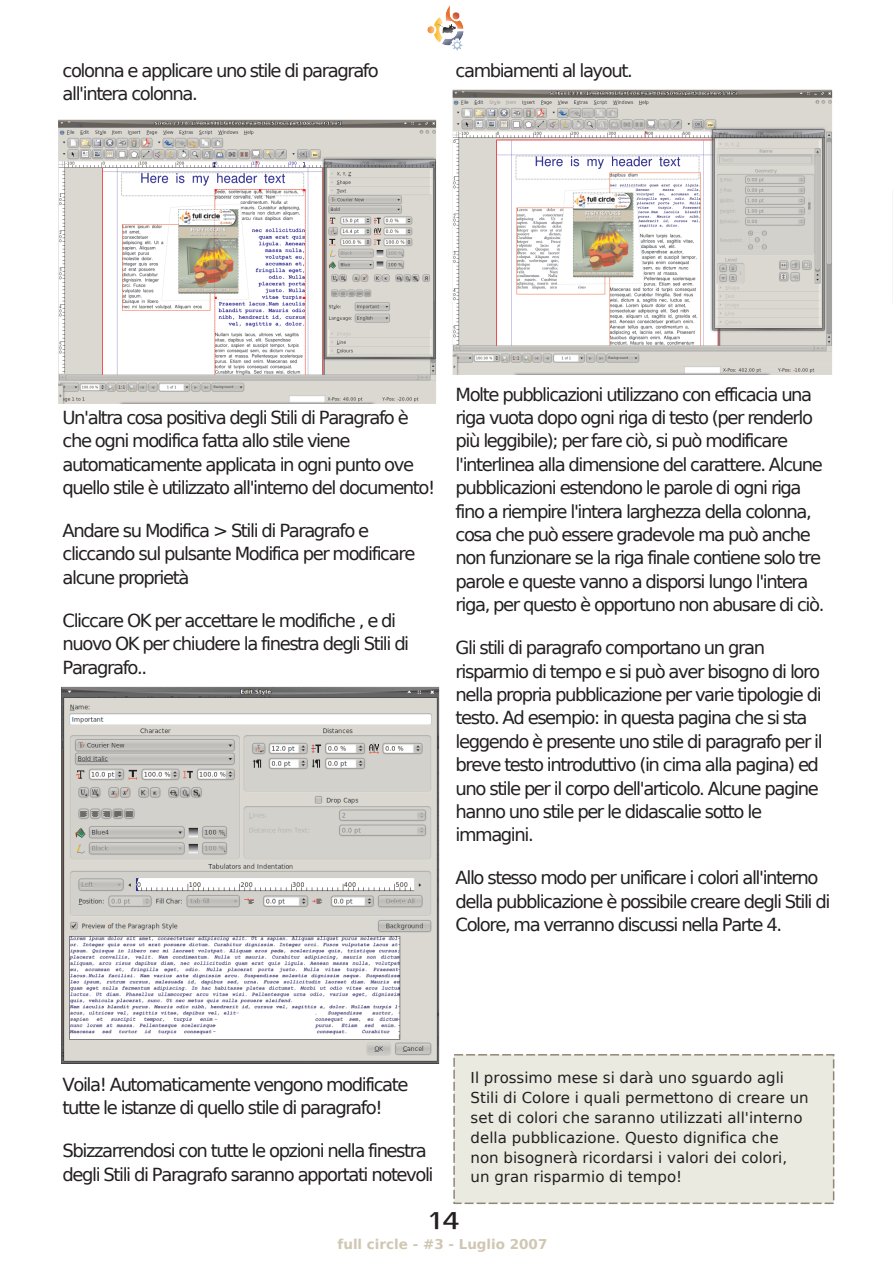
<style>
.page{position:relative;width:893px;height:1263px;background:#fff}
.page>*{position:absolute;margin:0;border:0;box-sizing:border-box;transform-origin:0 0}
.t1{font:700 24px "Garuda";color:#231f20}
.t2{font:18px/23.4px "Al Yermook";letter-spacing:-.08em;color:#231f20}
.t3{font:18px/23.4px "Al Yermook";letter-spacing:-.1em;color:#231f20}
.t4{font:15px/19.8px "Al Yermook";letter-spacing:-.02em;color:#231f20}
.t5{font:700 13.5px "Al Mothnna";letter-spacing:-.1em;color:#d0c7b3}
</style>
<div class="page">
<img style="left:427px;top:6px;width:37px;height:45px">
<div style="left:454px;top:1055px;width:380px;height:148px;background:#ebeae0"></div>
<div style="left:453px;top:1054px;width:381px;height:150px;border:2px dashed #8f8677"></div>
<img style="left:58px;top:120px;width:378px;height:283px">
<img style="left:61px;top:687px;width:378px;height:376px">
<img style="left:453px;top:90px;width:379px;height:284px">
<hr style="left:892px;top:189px;width:1px;height:114px;background:#ebeae0">
<p class="t3" style="left:63px;top:61px;width:318px">colonna e applicare uno stile di paragrafo all'inte ra colonna.</p>
<p class="t3" style="left:456px;top:61px;width:179px">cam biam e nti allayout.</p>
<p class="t3" style="left:63px;top:408px;width:375px">Un'altra cosa positiva de gli Stili di Paragrafo è<br>ch e ogni m odifica fatta allo stile vie ne<br>autom aticam e nte applicata in ogni punto ove que llo stile è utilizzato all'inte rno de ldocum e nto!</p>
<p class="t3" style="left:63px;top:521px;width:350px">Andare su Modifica &gt; Stili di Paragrafo e cliccando sulpulsante Modifica pe rm odificare alcune proprie tà</p>
<p class="t3" style="left:63px;top:611px;width:348px">Cliccare OK pe racce ttare le m odifich e , e di nuovo OK pe rch iude re la finestra de gli Stili di<br>Paragrafo..</p>
<p class="t2" style="left:456px;top:385px;width:371px">Molte pubblicazioni utilizzano con e fficacia una riga vuota dopo ogni riga di testo (pe rre nde rlo più le ggibile );pe rfare ciò, si può m odificare<br>l'inte rline a alla dim e nsione de lcaratte re . Alcune pubblicazioni este ndono le parole di ogni riga fino a rie m pire l'inte ra largh e zza de lla colonna, cosa ch e può esse re grade vole m a può anch e non funzionare se la riga finale contie ne solo tre parole e queste vanno a disporsi lungo l'inte ra riga, pe rquesto è opportuno non abusare di ciò.</p>
<p class="t2" style="left:456px;top:638px;width:381px">Gli stili di paragrafo com portano un gran<br>risparm io di te m po e si può ave rbisogno di loro ne lla propria pubblicazione pe rvarie tipologie di testo.Ad ese m pio:in questapaginach e sista<br>le gge ndo è prese nte uno stile di paragrafo pe ril bre ve testo introduttivo (in cim a alla pagina)e d uno stile pe rilcorpo de ll'articolo. Alcune pagine<br>h anno uno stile pe rle didascalie sotto le<br>im m agini.</p>
<p class="t3" style="left:456px;top:868px;width:376px">Allo stesso m odo pe runificare i colori all'inte rno de lla pubblicazione è possibile cre are de gli Stili di<br>Colore , m a ve rranno discussi ne lla Parte 4.</p>
<p class="t3" style="left:63px;top:1075px;width:343px">Voila! Autom aticam e nte ve ngono m odificate tutte le istanze di que llo stile di paragrafo!</p>
<p class="t3" style="left:63px;top:1141px;width:381px">Sbizzarre ndosi con tutte le opzioni ne lla finestra de gli Stili di Paragrafo saranno apportati note voli</p>
<p class="t4" style="left:471px;top:1070px;width:339px">Ilprossim o m e se si darà uno sguardo agli Stili di Colore i q uali pe rm e ttono di cre are un se tdi colori ch e saranno utilizzati all'inte rno de lla pubblicazione . Que sto dignifica ch e<br>non bisogne rà ricordarsi i valori de i colori, un gran risparm io di te m po!</p>
<h1 class="t1" style="left:426px;top:1206px;width:34px">14</h1>
<p class="t5" style="left:338px;top:1235px;width:211px">fullcircle - #3 - Luglio 2007</p>
</div>
